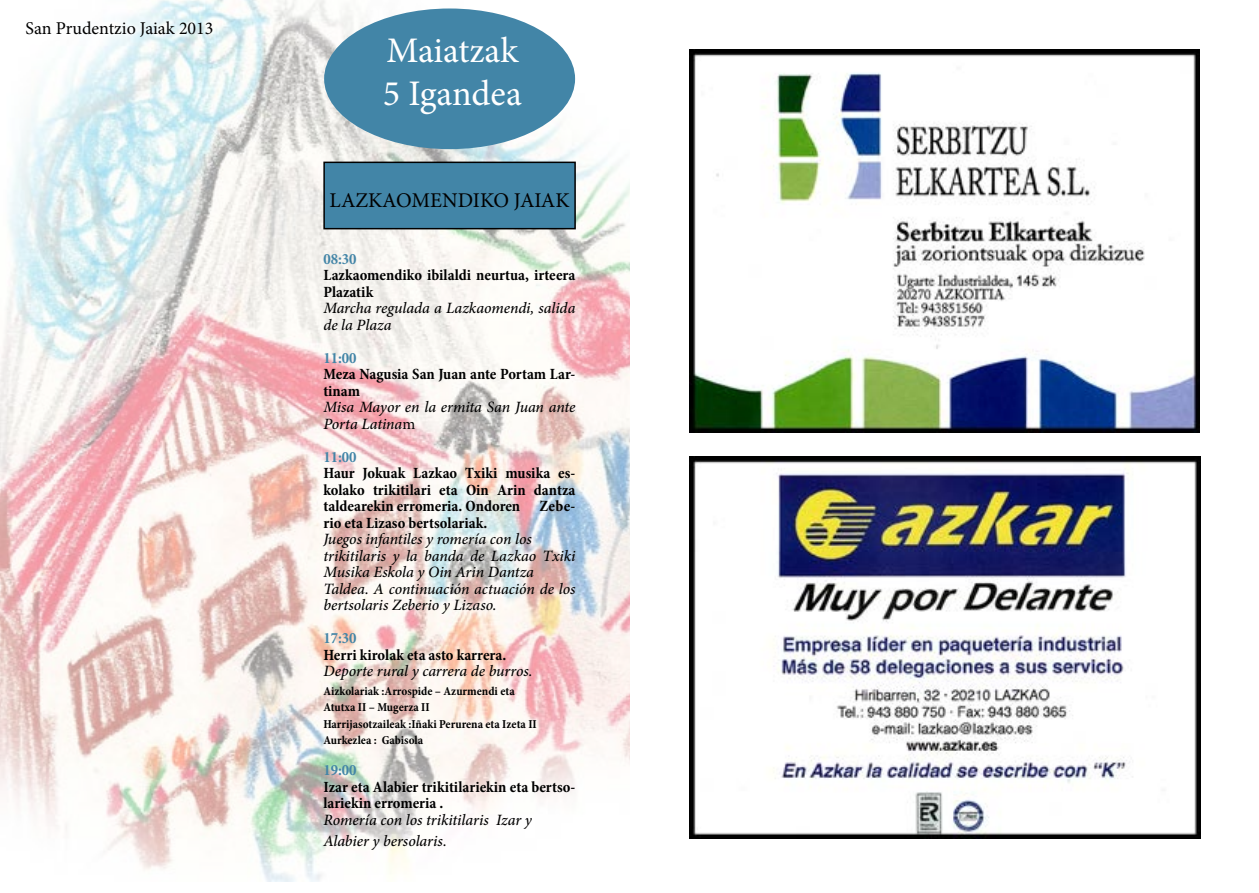
<style>
.page{position:relative;width:1259px;height:893px;background:#fff}
.page>*{position:absolute;margin:0;border:0;box-sizing:border-box;transform-origin:0 0}
.t1{font:36px/43.2px "Minion Pro";color:#fff}
.t2{font:21px "Minion Pro";color:#000}
.t3{font:18px "Minion Pro";color:#000}
.t4{font:italic 500 15.75px/16.5px "Minion Pro";letter-spacing:-.005em;color:#000}
.t5{font:700 condensed 15.75px/16.5px "Minion Pro";color:#000}
.t6{font:700 condensed 15.75px "Minion Pro";color:#4285a7}
.t7{font:700 condensed 12.3px/16.5px "Minion Pro";color:#000}
.s1{font-weight:400;font-style:normal}
</style>
<div class="page">
<img style="left:0;top:0;width:629px;height:882px">
<div style="left:324px;top:9px;width:251px;height:140px;background:#4285a7;border-radius:50%"></div>
<div style="left:324px;top:162px;width:251px;height:67px;background:#4285a7"></div>
<div style="left:323px;top:162px;width:253px;height:67px;border:2px solid #000"></div>
<img style="left:689px;top:50px;width:510px;height:383px">
<img style="left:690px;top:456px;width:510px;height:383px">
<p class="t3" style="left:26px;top:17px;width:189px">San Prudentzio Jaiak 2013</p>
<h1 class="t1" style="left:383px;top:29px;width:140px">Maiatzak<br>5 Igandea</h1>
<h2 class="t2" style="left:330px;top:187px;width:241px">LAZKAOMENDIKO JAIAK</h2>
<p class="t6" style="left:323px;top:248px;width:35px">08:30</p>
<p class="t5" style="left:323px;top:267px;width:254px">Lazkaomendiko ibilaldi neurtua, irteera<br>Plazatik</p>
<p class="t4" style="left:323px;top:300px;width:254px">Marcha regulada a Lazkaomendi, salida de la Plaza</p>
<p class="t6" style="left:323px;top:347px;width:35px">11:00</p>
<p class="t5" style="left:323px;top:366px;width:254px">Meza Nagusia San Juan ante Portam Lar&shy;tinam</p>
<p class="t4" style="left:323px;top:399px;width:254px">Misa Mayor en la ermita San Juan ante<br>Porta Latina<span class="s1">m</span></p>
<p class="t6" style="left:323px;top:446px;width:35px">11:00</p>
<p class="t5" style="left:323px;top:465px;width:254px;text-align:justify">Haur Jokuak Lazkao Txiki musika es&shy;kolako trikitilari eta Oin Arin dantza taldearekin erromeria. Ondoren Zebe&shy;rio eta Lizaso bertsolariak.</p>
<p class="t4" style="left:323px;top:531px;width:254px">Juegos infantiles y romería con los trikitilaris y la banda de Lazkao Txiki Musika Eskola y Oin Arin Dantza Taldea. A continuación actuación de los bertsolaris Zeberio y Lizaso.</p>
<p class="t6" style="left:323px;top:627px;width:35px">17:30</p>
<p class="t5" style="left:323px;top:646px;width:184px">Herri kirolak eta asto karrera.</p>
<p class="t4" style="left:323px;top:663px;width:211px">Deporte rural y carrera de burros.</p>
<p class="t7" style="left:323px;top:682px;width:215px">Aizkolariak :Arrospide – Azurmendi eta<br>Atutxa II – Mugerza II<br>Harrijasotzaileak :Iñaki Perurena eta Izeta II<br>Aurkezlea : Gabisola</p>
<p class="t6" style="left:323px;top:759px;width:35px">19:00</p>
<p class="t5" style="left:323px;top:778px;width:254px">Izar eta Alabier trikitilariekin eta bertso&shy;lariekin erromeria .</p>
<p class="t4" style="left:323px;top:809px;width:210px;line-height:21.6px">Romería con los trikitilaris Izar y<br>Alabier y bersolaris.</p>
</div>
